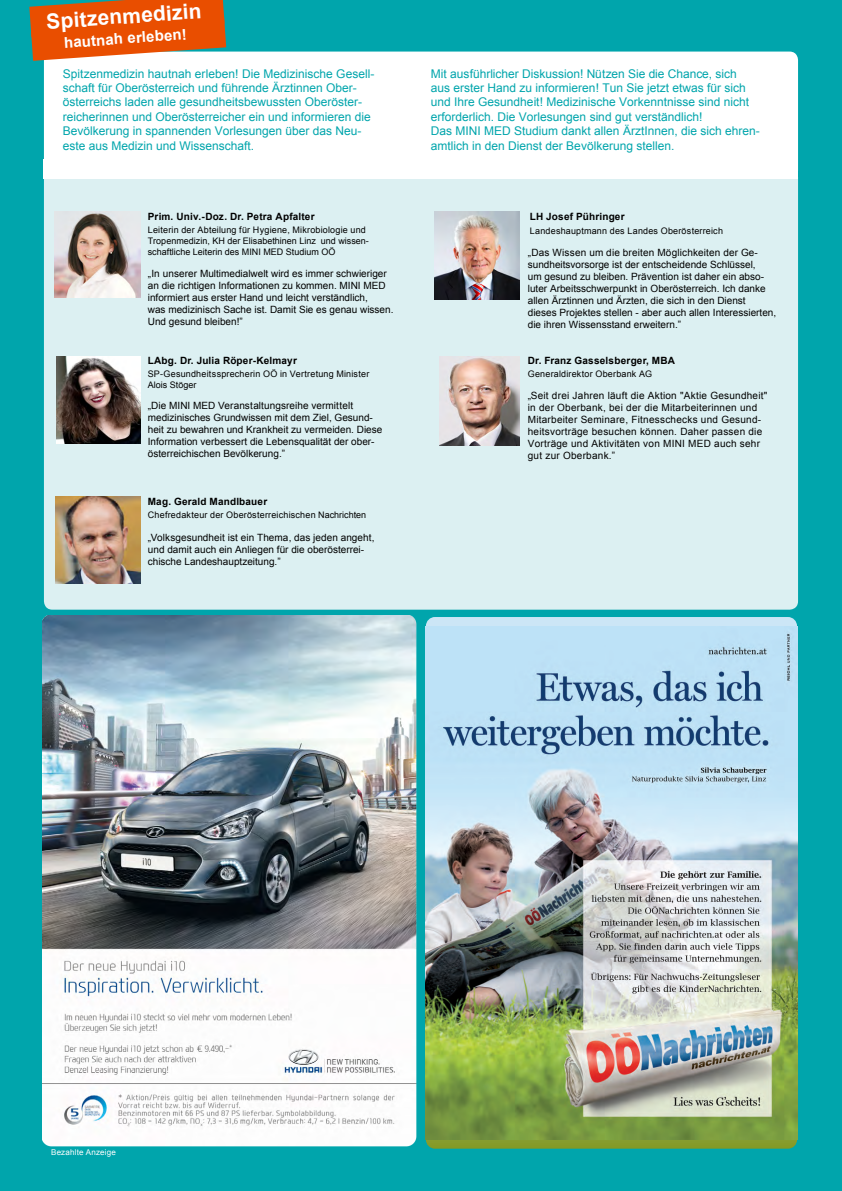
<style>
.page{position:relative;width:842px;height:1191px;background:#00a5ac}
.page>*{position:absolute;margin:0;border:0;box-sizing:border-box;transform-origin:0 0}
.t1{font:700 21px "Arial";color:#fff}
.t2{font:700 15px "Arial";color:#fff}
.t3{font:12px/14.4px "Arial";color:#00a5ac}
.t4{font:10px/12px "Arial";color:#000}
.t5{font:10px/12px "Arial";letter-spacing:.025em;color:#000}
.t6{font:700 10px "Arial";letter-spacing:.015em;color:#000}
.t7{font:9px/10.8px "Arial";letter-spacing:.02em;color:#000}
.t8{font:9px/10.8px "Arial";color:#000}
.t9{font:8px "Arial";letter-spacing:.02em;color:#fff}
</style>
<div class="page">
<div style="left:44px;top:169px;width:754px;height:440px;background:#dcf0f2;border-radius:9px"></div>
<div style="left:44px;top:52px;width:754px;height:127px;background:#fff;border-radius:9px"></div>
<svg style="left:29px;top:0;width:229px;height:78px"></svg>
<img style="left:55px;top:496px;width:85px;height:87px">
<img style="left:439px;top:357px;width:81px;height:89px">
<svg style="left:426px;top:617px;width:371px;height:531px;background:#aac295"></svg>
<img style="left:426px;top:626px;width:371px;height:514px">
<img style="left:54px;top:212px;width:86px;height:85px">
<img style="left:434px;top:211px;width:86px;height:88px">
<img style="left:56px;top:357px;width:84px;height:86px">
<img style="left:42px;top:615px;width:374px;height:531px">
<h1 class="t1" style="left:45px;top:8px;width:157px;rotate:-4deg">Spitzenmedizin</h1>
<h2 class="t2" style="left:63px;top:33px;width:124px;rotate:-4deg">hautnah erleben!</h2>
<p class="t3" style="left:63px;top:66px;width:313px">Spitzenmedizin hautnah erleben! Die Medizinische Gesell&shy;schaft für Oberösterreich und führende Ärztinnen Ober&shy;österreichs laden alle gesundheitsbewussten Oberöster&shy;reicherinnen und Oberösterreicher ein und informieren die Bevölkerung in spannenden Vorlesungen über das Neu&shy;este aus Medizin und Wissenschaft.</p>
<p class="t6" style="left:148px;top:210px;width:168px">Prim. Univ.-Doz. Dr. Petra Apfalter</p>
<p class="t8" style="left:148px;top:225px;width:223px">Leiterin der Abteilung für Hygiene, Mikrobiologie und<br>Tropenmedizin, KH der Elisabethinen Linz und wissen&shy;schaftliche Leiterin des MINI MED Studium OÖ</p>
<p class="t4" style="left:148px;top:268px;width:247px">„In unserer Multimedialwelt wird es immer schwieriger an die richtigen Informationen zu kommen. MINI MED informiert aus erster Hand und leicht verständlich,<br>was medizinisch Sache ist. Damit Sie es genau wissen.<br>Und gesund bleiben!”</p>
<p class="t6" style="left:148px;top:354px;width:151px">LAbg. Dr. Julia Röper-Kelmayr</p>
<p class="t7" style="left:148px;top:368px;width:223px">SP-Gesundheitssprecherin OÖ in Vertretung Minister<br>Alois Stöger</p>
<p class="t4" style="left:148px;top:400px;width:236px">„Die MINI MED Veranstaltungsreihe vermittelt medizinisches Grundwissen mit dem Ziel, Gesund&shy;heit zu bewahren und Krankheit zu vermeiden. Diese Information verbessert die Lebensqualität der ober&shy;österreichischen Bevölkerung.”</p>
<p class="t6" style="left:148px;top:495px;width:121px">Mag. Gerald Mandlbauer</p>
<p class="t7" style="left:148px;top:510px;width:220px">Chefredakteur der Oberösterreichischen Nachrichten</p>
<p class="t4" style="left:148px;top:531px;width:228px">„Volksgesundheit ist ein Thema, das jeden angeht, und damit auch ein Anliegen für die oberösterrei&shy;chische Landeshauptzeitung.”</p>
<p class="t3" style="left:431px;top:66px;width:330px">Mit ausführlicher Diskussion! Nützen Sie die Chance, sich<br>aus erster Hand zu informieren! Tun Sie jetzt etwas für sich und Ihre Gesundheit! Medizinische Vorkenntnisse sind nicht erforderlich. Die Vorlesungen sind gut verständlich!<br>Das MINI MED Studium dankt allen ÄrztInnen, die sich ehren&shy;amtlich in den Dienst der Bevölkerung stellen.</p>
<p class="t6" style="left:530px;top:210px;width:96px">LH Josef Pühringer</p>
<p class="t7" style="left:530px;top:225px;width:195px">Landeshauptmann des Landes Oberösterreich</p>
<p class="t4" style="left:528px;top:247px;width:250px">„Das Wissen um die breiten Möglichkeiten der Ge&shy;sundheitsvorsorge ist der entscheidende Schlüssel,<br>um gesund zu bleiben. Prävention ist daher ein abso&shy;luter Arbeitsschwerpunkt in Oberösterreich. Ich danke allen Ärztinnen und Ärzten, die sich in den Dienst dieses Projektes stellen - aber auch allen Interessierten, die ihren Wissensstand erweitern.”</p>
<p class="t6" style="left:528px;top:354px;width:149px">Dr. Franz Gasselsberger, MBA</p>
<p class="t7" style="left:528px;top:368px;width:126px">Generaldirektor Oberbank AG</p>
<p class="t5" style="left:528px;top:390px;width:241px">„Seit drei Jahren läuft die Aktion "Aktie Gesundheit" in der Oberbank, bei der die Mitarbeiterinnen und Mitarbeiter Seminare, Fitnesschecks und Gesund&shy;heitsvorträge besuchen können. Daher passen die Vorträge und Aktivitäten von MINI MED auch sehr gut zur Oberbank.”</p>
<p class="t9" style="left:51px;top:1147px;width:66px">Bezahlte Anzeige</p>
</div>
